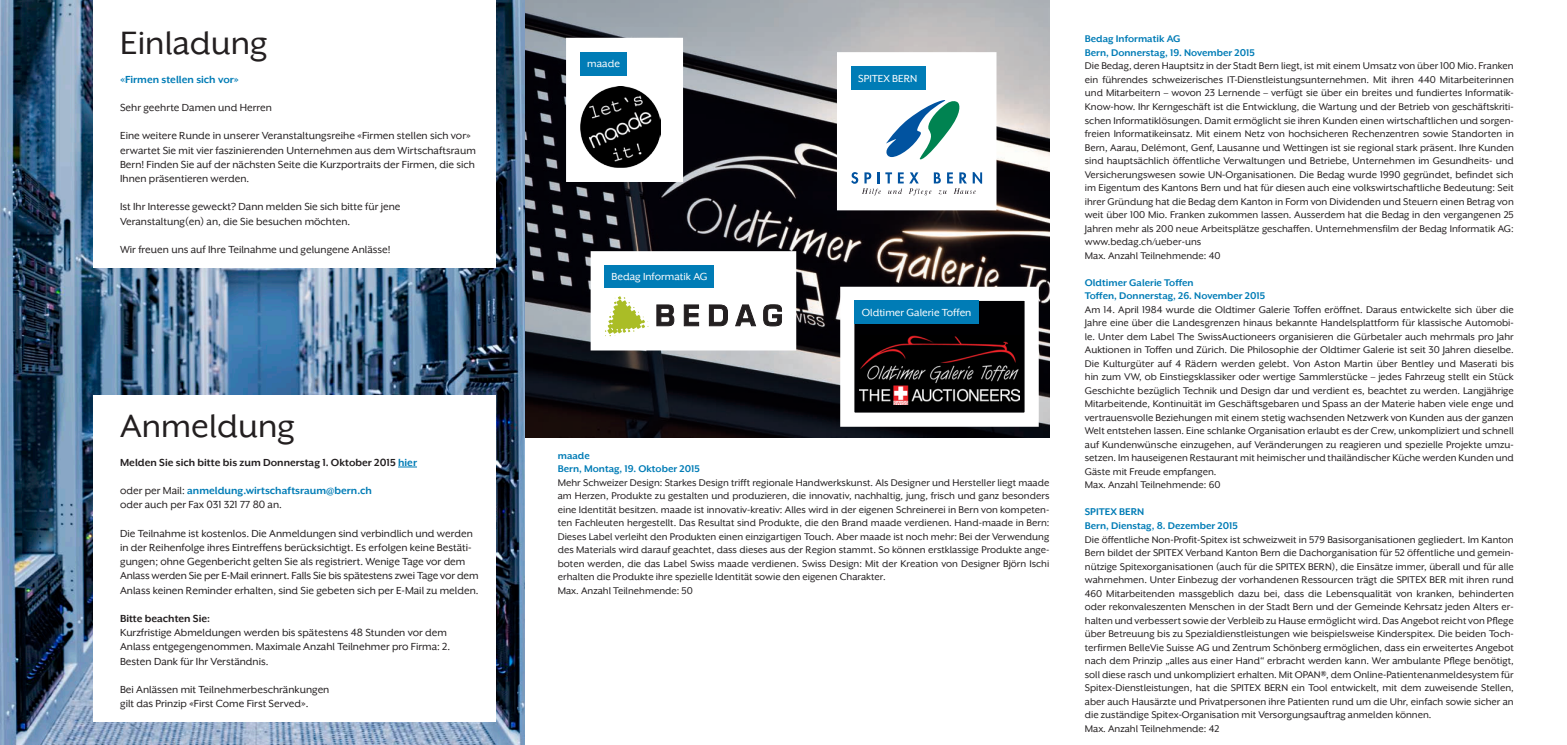
<style>
.page{position:relative;width:1567px;height:745px;background:#fff}
.page>*{position:absolute;margin:0;border:0;box-sizing:border-box;transform-origin:0 0}
.t1{font:37.5px "Mr Eaves XL San R";color:#231f20}
.t2{font:11.88px/14.1px "Mr Eaves XL San R";color:#231f20}
.t3{font:11.88px "Mr Eaves XL San B";color:#231f20}
.t4{font:11.88px "Mr Eaves XL San B";color:#007cb6}
.t5{font:11.88px "Mr Eaves XL San R";color:#fff}
.t6{font:11.25px/13.5px "Mr Eaves XL San R";color:#231f20}
.t7{font:11.25px/13.5px "Mr Eaves XL San B";color:#007cb6}
.s1{color:#007cb6}
.s2{font-family:"Mr Eaves XL San R";color:#231f20}
</style>
<div class="page">
<img style="left:524px;top:0;width:525px;height:437px">
<img style="left:0;top:0;width:524px;height:744px">
<div style="left:93px;top:0;width:403px;height:267px;background:#fff"></div>
<svg style="left:833px;top:279px;width:212px;height:154px"></svg>
<svg style="left:559px;top:31px;width:131px;height:158px"></svg>
<div style="left:580px;top:52px;width:46px;height:23px;background:#007cb6"></div>
<div style="left:854px;top:300px;width:124px;height:24px;background:#007cb6"></div>
<svg style="left:829px;top:45px;width:174px;height:172px"></svg>
<div style="left:851px;top:66px;width:74px;height:23px;background:#007cb6"></div>
<svg style="left:583px;top:244px;width:220px;height:113px"></svg>
<div style="left:604px;top:265px;width:110px;height:22px;background:#007cb6"></div>
<div style="left:93px;top:394px;width:403px;height:326px;background:#fff"></div>
<svg style="left:398px;top:466px;width:19px;height:1px"></svg>
<h1 class="t1" style="left:120px;top:22px;width:149px">Einladung</h1>
<p class="t4" style="left:120px;top:72px;width:120px">«Firmen stellen sich vor»</p>
<p class="t2" style="left:120px;top:100px;width:153px">Sehr geehrte Damen und Herren</p>
<p class="t2" style="left:120px;top:129px;width:357px">Eine weitere Runde in unserer Veranstaltungsreihe «Firmen stellen sich vor» erwartet Sie mit vier faszinierenden Unternehmen aus dem Wirtschaftsraum Bern! Finden Sie auf der nächsten Seite die Kurzportraits der Firmen, die sich Ihnen präsentieren werden.</p>
<p class="t2" style="left:120px;top:200px;width:282px">Ist Ihr Interesse geweckt? Dann melden Sie sich bitte für jene<br>Veranstaltung(en) an, die Sie besuchen möchten.</p>
<p class="t2" style="left:120px;top:242px;width:272px">Wir freuen uns auf Ihre Teilnahme und gelungene Anlässe!</p>
<h1 class="t1" style="left:120px;top:405px;width:176px">Anmeldung</h1>
<p class="t3" style="left:120px;top:455px;width:298px">Melden Sie sich bitte bis zum Donnerstag 1. Oktober 2015 <span class="s1">hier</span></p>
<p class="t4" style="left:120px;top:483px;width:253px"><span class="s2">oder per Mail:</span> anmeldung.wirtschaftsraum@bern.ch</p>
<p class="t2" style="left:120px;top:497px;width:163px">oder auch per Fax 031 321 77 80 an.</p>
<p class="t2" style="left:120px;top:526px;width:360px">Die Teilnahme ist kostenlos. Die Anmeldungen sind verbindlich und werden in der Reihenfolge ihres Eintreffens berücksichtigt. Es erfolgen keine Bestäti&shy;gungen; ohne Gegenbericht gelten Sie als registriert. Wenige Tage vor dem Anlass werden Sie per E-Mail erinnert. Falls Sie bis spätestens zwei Tage vor dem Anlass keinen Reminder erhalten, sind Sie gebeten sich per E-Mail zu melden.</p>
<p class="t3" style="left:120px;top:611px;width:91px">Bitte beachten Sie:</p>
<p class="t2" style="left:120px;top:625px;width:331px">Kurzfristige Abmeldungen werden bis spätestens 48 Stunden vor dem<br>Anlass entgegengenommen. Maximale Anzahl Teilnehmer pro Firma: 2.<br>Besten Dank für Ihr Verständnis.</p>
<p class="t2" style="left:120px;top:681px;width:211px">Bei Anlässen mit Teilnehmerbeschränkungen gilt das Prinzip «First Come First Served».</p>
<p class="t5" style="left:587px;top:57px;width:34px">maade</p>
<p class="t5" style="left:611px;top:270px;width:97px">Bedag Informatik AG</p>
<p class="t5" style="left:858px;top:71px;width:61px">SPITEX BERN</p>
<p class="t5" style="left:861px;top:306px;width:111px">Oldtimer Galerie Toffen</p>
<p class="t7" style="left:557px;top:448px;width:144px">maade<br>Bern, Montag, 19. Oktober 2015</p>
<p class="t6" style="left:557px;top:475px;width:493px">Mehr Schweizer Design: Starkes Design trifft regionale Handwerkskunst. Als Designer und Hersteller liegt maade am Herzen, Produkte zu gestalten und produzieren, die innovativ, nachhaltig, jung, frisch und ganz besonders eine Identität besitzen. maade ist innovativ-kreativ: Alles wird in der eigenen Schreinerei in Bern von kompeten&shy;ten Fachleuten hergestellt. Das Resultat sind Produkte, die den Brand maade verdienen. Hand-maade in Bern:<br>Dieses Label verleiht den Produkten einen einzigartigen Touch. Aber maade ist noch mehr: Bei der Verwendung des Materials wird darauf geachtet, dass dieses aus der Region stammt. So können erstklassige Produkte ange&shy;boten werden, die das Label Swiss maade verdienen. Swiss Design: Mit der Kreation von Designer Björn Ischi erhalten die Produkte ihre spezielle Identität sowie den eigenen Charakter.<br>Max. Anzahl Teilnehmende: 50</p>
<p class="t7" style="left:1084px;top:32px;width:172px">Bedag Informatik AG<br>Bern, Donnerstag, 19. November 2015</p>
<p class="t6" style="left:1084px;top:59px;width:430px">Die Bedag, deren Hauptsitz in der Stadt Bern liegt, ist mit einem Umsatz von über 100 Mio. Franken ein führendes schweizerisches IT-Dienstleistungsunternehmen. Mit ihren 440 Mitarbeiterinnen und Mitarbeitern – wovon 23 Lernende – verfügt sie über ein breites und fundiertes Informatik-Know-how. Ihr Kerngeschäft ist die Entwicklung, die Wartung und der Betrieb von geschäftskriti&shy;schen Informatiklösungen. Damit ermöglicht sie ihren Kunden einen wirtschaftlichen und sorgen&shy;freien Informatikeinsatz. Mit einem Netz von hochsicheren Rechenzentren sowie Standorten in Bern, Aarau, Delémont, Genf, Lausanne und Wettingen ist sie regional stark präsent. Ihre Kunden sind hauptsächlich öffentliche Verwaltungen und Betriebe, Unternehmen im Gesundheits- und Versicherungswesen sowie UN-Organisationen. Die Bedag wurde 1990 gegründet, befindet sich im Eigentum des Kantons Bern und hat für diesen auch eine volkswirtschaftliche Bedeutung: Seit ihrer Gründung hat die Bedag dem Kanton in Form von Dividenden und Steuern einen Betrag von weit über 100 Mio. Franken zukommen lassen. Ausserdem hat die Bedag in den vergangenen 25<br>Jahren mehr als 200 neue Arbeitsplätze geschaffen. Unternehmensfilm der Bedag Informatik AG: www.bedag.ch/ueber-uns<br>Max. Anzahl Teilnehmende: 40</p>
<p class="t7" style="left:1084px;top:275px;width:182px">Oldtimer Galerie Toffen<br>Toffen, Donnerstag, 26. November 2015</p>
<p class="t6" style="left:1084px;top:302px;width:430px">Am 14. April 1984 wurde die Oldtimer Galerie Toffen eröffnet. Daraus entwickelte sich über die Jahre eine über die Landesgrenzen hinaus bekannte Handelsplattform für klassische Automobi&shy;le. Unter dem Label The SwissAuctioneers organisieren die Gürbetaler auch mehrmals pro Jahr Auktionen in Toffen und Zürich. Die Philosophie der Oldtimer Galerie ist seit 30 Jahren dieselbe.<br>Die Kulturgüter auf 4 Rädern werden gelebt. Von Aston Martin über Bentley und Maserati bis hin zum VW, ob Einstiegsklassiker oder wertige Sammlerstücke – jedes Fahrzeug stellt ein Stück Geschichte bezüglich Technik und Design dar und verdient es, beachtet zu werden. Langjährige Mitarbeitende, Kontinuität im Geschäftsgebaren und Spass an der Materie haben viele enge und vertrauensvolle Beziehungen mit einem stetig wachsenden Netzwerk von Kunden aus der ganzen Welt entstehen lassen. Eine schlanke Organisation erlaubt es der Crew, unkompliziert und schnell auf Kundenwünsche einzugehen, auf Veränderungen zu reagieren und spezielle Projekte umzu&shy;setzen. Im hauseigenen Restaurant mit heimischer und thailändischer Küche werden Kunden und Gäste mit Freude empfangen.<br>Max. Anzahl Teilnehmende: 60</p>
<p class="t7" style="left:1084px;top:505px;width:154px">SPITEX BERN<br>Bern, Dienstag, 8. Dezember 2015</p>
<p class="t6" style="left:1084px;top:532px;width:430px">Die öffentliche Non-Profit-Spitex ist schweizweit in 579 Basisorganisationen gegliedert. Im Kanton Bern bildet der SPITEX Verband Kanton Bern die Dachorganisation für 52 öffentliche und gemein&shy;nützige Spitexorganisationen (auch für die SPITEX BERN), die Einsätze immer, überall und für alle wahrnehmen. Unter Einbezug der vorhandenen Ressourcen trägt die SPITEX BER mit ihren rund 460 Mitarbeitenden massgeblich dazu bei, dass die Lebensqualität von kranken, behinderten oder rekonvaleszenten Menschen in der Stadt Bern und der Gemeinde Kehrsatz jeden Alters er&shy;halten und verbessert sowie der Verbleib zu Hause ermöglicht wird. Das Angebot reicht von Pflege über Betreuung bis zu Spezialdienstleistungen wie beispielsweise Kinderspitex. Die beiden Toch&shy;terfirmen BelleVie Suisse AG und Zentrum Schönberg ermöglichen, dass ein erweitertes Angebot nach dem Prinzip „alles aus einer Hand“ erbracht werden kann. Wer ambulante Pflege benötigt, soll diese rasch und unkompliziert erhalten. Mit OPAN®, dem Online-Patientenanmeldesystem für Spitex-Dienstleistungen, hat die SPITEX BERN ein Tool entwickelt, mit dem zuweisende Stellen, aber auch Hausärzte und Privatpersonen ihre Patienten rund um die Uhr, einfach sowie sicher an die zuständige Spitex-Organisation mit Versorgungsauftrag anmelden können.<br>Max. Anzahl Teilnehmende: 42</p>
</div>
